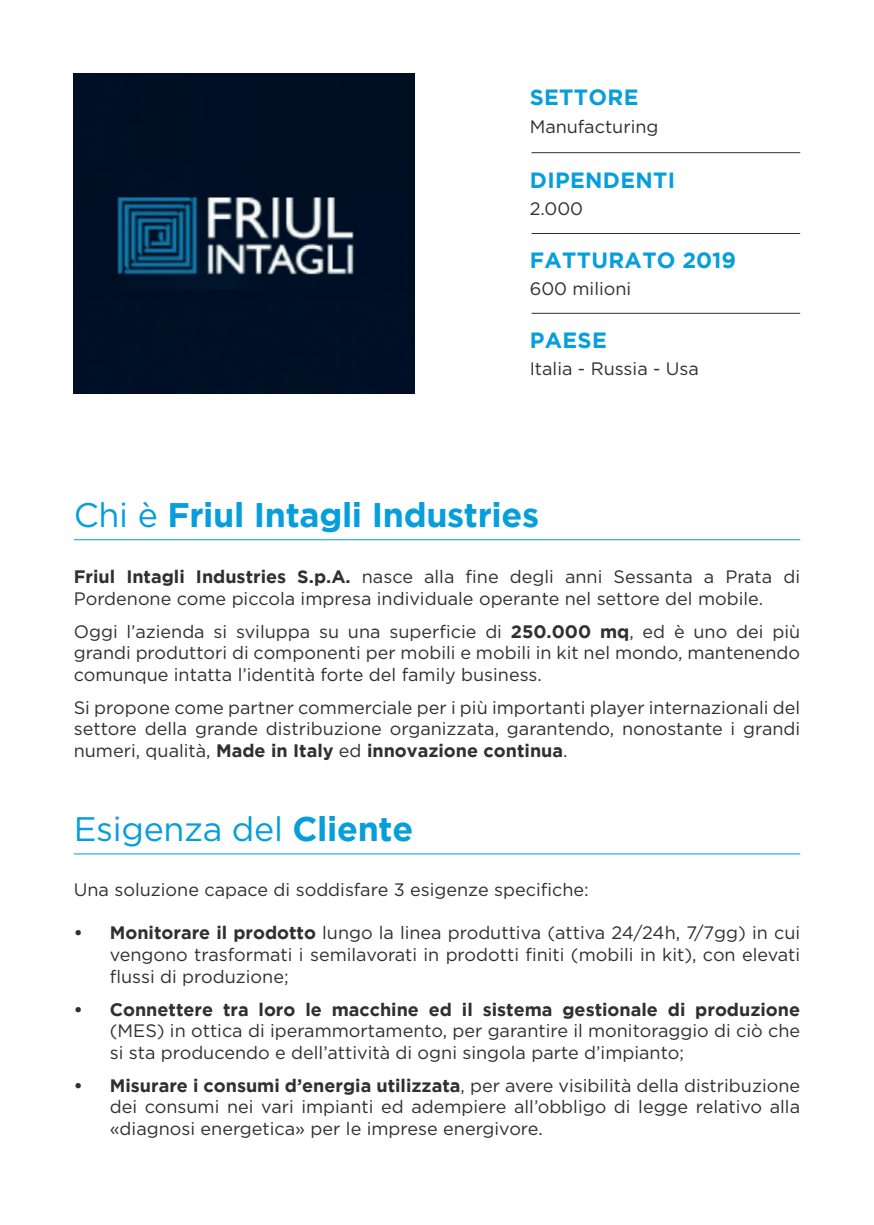
<style>
.page{position:relative;width:874px;height:1225px;background:#fff}
.page>*{position:absolute;margin:0;border:0;box-sizing:border-box;transform-origin:0 0}
.t1{font:700 34px "Gotham";letter-spacing:-.01em;color:#069edb}
.t2{font:34px "Gotham";letter-spacing:-.01em;color:#069edb}
.t3{font:700 22px "Gotham";letter-spacing:.015em;color:#069edb}
.t4{font:18px/21.6px "Gotham";color:#312f30;text-align:justify}
.t5{font:700 18px "Gotham";color:#312f30}
.s1{font-weight:400}
.s2{font-weight:700}
</style>
<div class="page">
<img style="left:74px;top:74px;width:340px;height:319px">
<hr style="left:74px;top:539px;width:725px;height:1px;background:#069edb">
<hr style="left:531px;top:233px;width:268px;height:1px;background:#312f30">
<hr style="left:531px;top:152px;width:268px;height:1px;background:#312f30">
<hr style="left:531px;top:313px;width:268px;height:1px;background:#312f30">
<hr style="left:74px;top:853px;width:725px;height:1px;background:#069edb">
<p class="t3" style="left:529px;top:85px;width:110px">SETTORE</p>
<p class="t4" style="left:529px;top:115px;width:130px">Manufacturing</p>
<p class="t3" style="left:529px;top:167px;width:147px">DIPENDENTI</p>
<p class="t4" style="left:529px;top:198px;width:55px">2.000</p>
<p class="t3" style="left:529px;top:247px;width:208px">FATTURATO 2019</p>
<p class="t4" style="left:529px;top:278px;width:103px">600 milioni</p>
<p class="t3" style="left:529px;top:327px;width:78px">PAESE</p>
<p class="t4" style="left:529px;top:358px;width:171px">Italia - Russia - Usa</p>
<h1 class="t1" style="left:74px;top:495px;width:466px"><span class="s1">Chi è</span> Friul Intagli Industries</h1>
<p class="t4" style="left:74px;top:565px;width:727px"><span class="s2">Friul Intagli Industries S.p.A.</span> nasce alla fine degli anni Sessanta a Prata di<br>Pordenone come piccola impresa individuale operante nel settore del mobile.</p>
<p class="t4" style="left:74px;top:620px;width:727px">Oggi l’azienda si sviluppa su una superficie di <span class="s2">250.000 mq</span>, ed è uno dei più grandi produttori di componenti per mobili e mobili in kit nel mondo, mantenendo comunque intatta l’identità forte del family business.</p>
<p class="t4" style="left:74px;top:696px;width:727px">Si propone come partner commerciale per i più importanti player internazionali del settore della grande distribuzione organizzata, garantendo, nonostante i grandi numeri, qualità, <span class="s2">Made in Italy</span> ed <span class="s2">innovazione continua</span>.</p>
<h1 class="t2" style="left:74px;top:807px;width:341px">Esigenza del <span class="s2">Cliente</span></h1>
<p class="t4" style="left:74px;top:878px;width:516px">Una soluzione capace di soddisfare 3 esigenze specifiche:</p>
<p class="t4" style="left:110px;top:922px;width:691px;text-indent:-36px"><span class="s2">• Monitorare il prodotto</span> lungo la linea produttiva (attiva 24/24h, 7/7gg) in cui vengono trasformati i semilavorati in prodotti finiti (mobili in kit), con elevati flussi di produzione;</p>
<p class="t5" style="left:74px;top:998px;width:727px">• Connettere tra loro le macchine ed il sistema gestionale di produzione</p>
<p class="t4" style="left:110px;top:1019px;width:691px">(MES) in ottica di iperammortamento, per garantire il monitoraggio di ciò che si sta producendo e dell’attività di ogni singola parte d’impianto;</p>
<p class="t4" style="left:110px;top:1074px;width:691px;text-indent:-36px"><span class="s2">• Misurare i consumi d’energia utilizzata</span>, per avere visibilità della distribuzione dei consumi nei vari impianti ed adempiere all’obbligo di legge relativo alla «diagnosi energetica» per le imprese energivore.</p>
</div>
